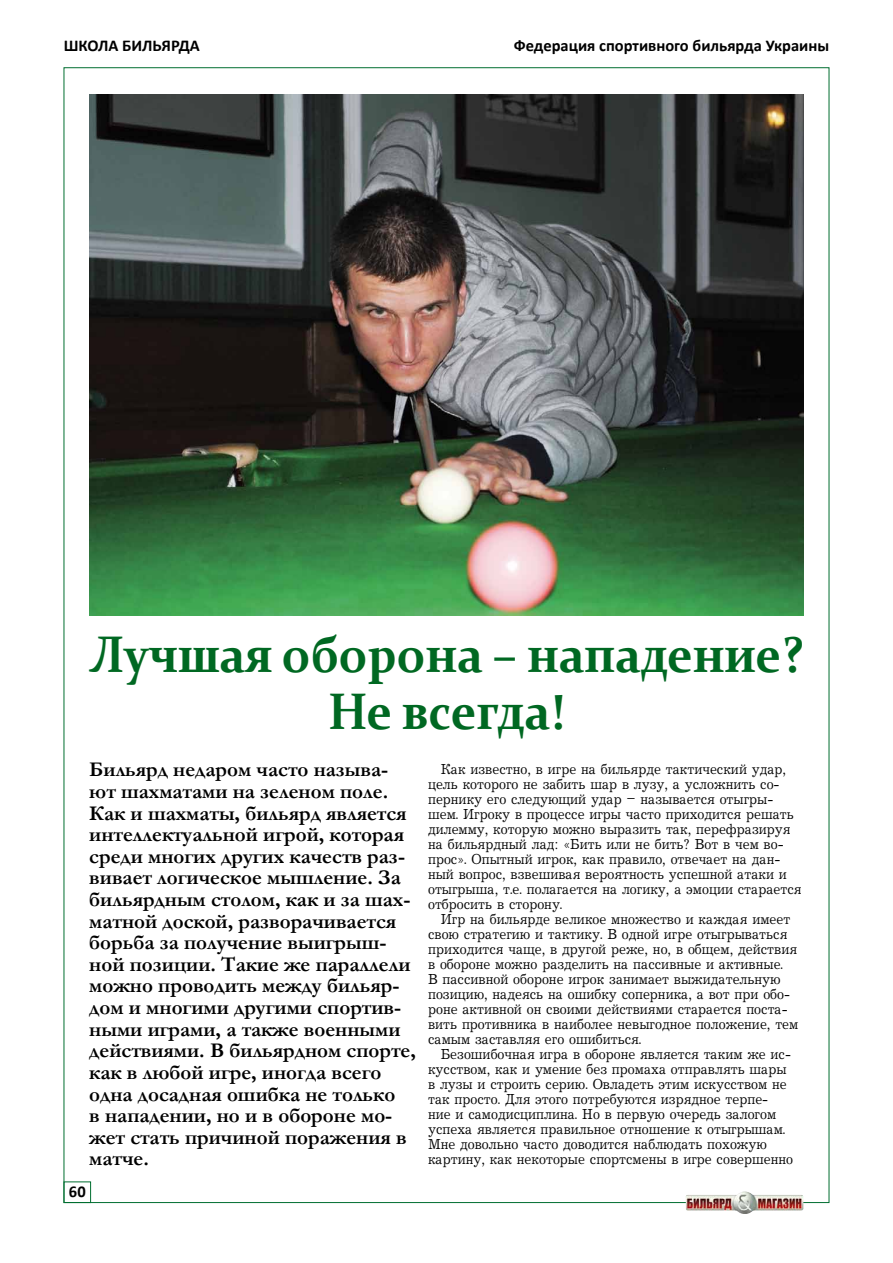
<style>
.page{position:relative;width:893px;height:1263px;background:#fff}
.page>*{position:absolute;margin:0;border:0;box-sizing:border-box;transform-origin:0 0}
.t1{font:700 51.45px/56.2px "Constantia";color:#006822;text-align:center;scale:.93 1}
.t2{font:700 21px/21.6px "Garamond";color:#000}
.t3{font:700 16.5px "Calibri";color:#000}
.t4{font:15px/15px "Journal";color:#000;scale:.91 1}
</style>
<div class="page">
<img style="left:686px;top:1191px;width:117px;height:23px">
<div style="left:64px;top:1182px;width:27px;height:21px;border:1px solid #006e30"></div>
<img style="left:89px;top:94px;width:715px;height:521px">
<p class="t3" style="left:64px;top:36px;width:138px">ШКОЛА БИЛЬЯРДА</p>
<p class="t3" style="left:514px;top:35px;width:317px">Федерация спортивного бильярда Украины</p>
<h1 class="t1" style="left:90px;top:624px;width:769px">Лучшая оборона – нападение?<br>Не всегда!</h1>
<p class="t2" style="left:89px;top:759px;width:328px">Бильярд недаром часто называ&shy;ют шахматами на зеленом поле.<br>Как и шахматы, бильярд является интеллектуальной игрой, которая среди многих других качеств раз&shy;вивает логическое мышление. За бильярдным столом, как и за шах&shy;матной доской, разворачивается борьба за получение выигрыш&shy;ной позиции. Такие же параллели можно проводить между бильяр&shy;дом и многими другими спортив&shy;ными играми, а также военными действиями. В бильярдном спорте, как в любой игре, иногда всего одна досадная ошибка не только<br>в нападении, но и в обороне мо&shy;жет стать причиной поражения в матче.</p>
<p class="t4" style="left:428px;top:762px;width:412px;text-indent:13px">Как известно, в игре на бильярде тактический удар, цель которого не забить шар в лузу, а усложнить со&shy;пернику его следующий удар – называется отыгры&shy;шем. Игроку в процессе игры часто приходится решать дилемму, которую можно выразить так, перефразируя на бильярдный лад: «Бить или не бить? Вот в чем во&shy;прос». Опытный игрок, как правило, отвечает на дан&shy;ный вопрос, взвешивая вероятность успешной атаки и отыгрыша, т.е. полагается на логику, а эмоции старается отбросить в сторону.</p>
<p class="t4" style="left:428px;top:912px;width:408px;text-indent:13px">Игр на бильярде великое множество и каждая имеет свою стратегию и тактику. В одной игре отыгрываться приходится чаще, в другой реже, но, в общем, действия в обороне можно разделить на пассивные и активные.<br>В пассивной обороне игрок занимает выжидательную позицию, надеясь на ошибку соперника, а вот при обо&shy;роне активной он своими действиями старается поста&shy;вить противника в наиболее невыгодное положение, тем самым заставляя его ошибиться.</p>
<p class="t4" style="left:428px;top:1047px;width:403px;text-indent:13px">Безошибочная игра в обороне является таким же ис&shy;кусством, как и умение без промаха отправлять шары в лузы и строить серию. Овладеть этим искусством не так просто. Для этого потребуются изрядное терпе&shy;ние и самодисциплина. Но в первую очередь залогом успеха является правильное отношение к отыгрышам.<br>Мне довольно часто доводится наблюдать похожую картину, как некоторые спортсмены в игре совершенно</p>
<p class="t3" style="left:69px;top:1181px;width:18px">60</p>
</div>
